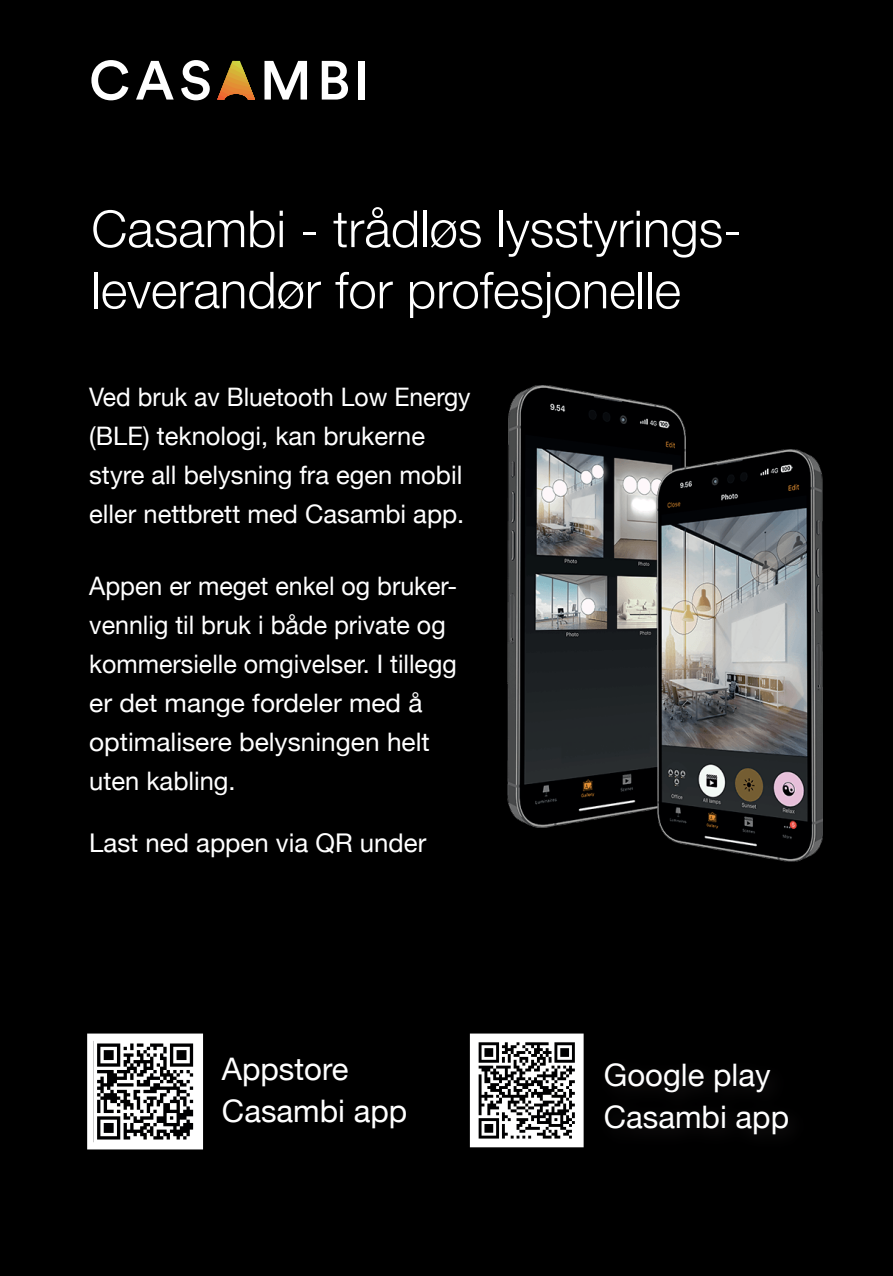
<style>
.page{position:relative;width:893px;height:1276px;background:#fff}
.page>*{position:absolute;margin:0;border:0;box-sizing:border-box;transform-origin:0 0}
.t1{font:300 51px/61.2px "Helvetica Neue";color:#fff}
.t2{font:31.2px/41.4px "Helvetica Neue";color:#fff}
.t3{font:25.8px "Helvetica Neue";color:#fff}
.t4{font:25.5px/39px "Helvetica Neue";color:#fff}
</style>
<div class="page">
<img style="left:0;top:0;width:893px;height:1276px">
<h1 class="t1" style="left:91px;top:195px;width:652px">Casambi - trådløs lysstyrings&shy;leverandør for profesjonelle</h1>
<p class="t4" style="left:89px;top:378px;width:383px">Ved bruk av Bluetooth Low Energy (BLE) teknologi, kan brukerne styre all belysning fra egen mobil eller nettbrett med Casambi app.</p>
<p class="t4" style="left:89px;top:567px;width:370px">Appen er meget enkel og bruker&shy;vennlig til bruk i både private og kommersielle omgivelser. I tillegg er det mange fordeler med å optimalisere belysningen helt uten kabling.</p>
<p class="t3" style="left:89px;top:824px;width:339px">Last ned appen via QR under</p>
<p class="t2" style="left:222px;top:1050px;width:187px">Appstore<br>Casambi app</p>
<p class="t2" style="left:604px;top:1056px;width:187px">Google play<br>Casambi app</p>
</div>
